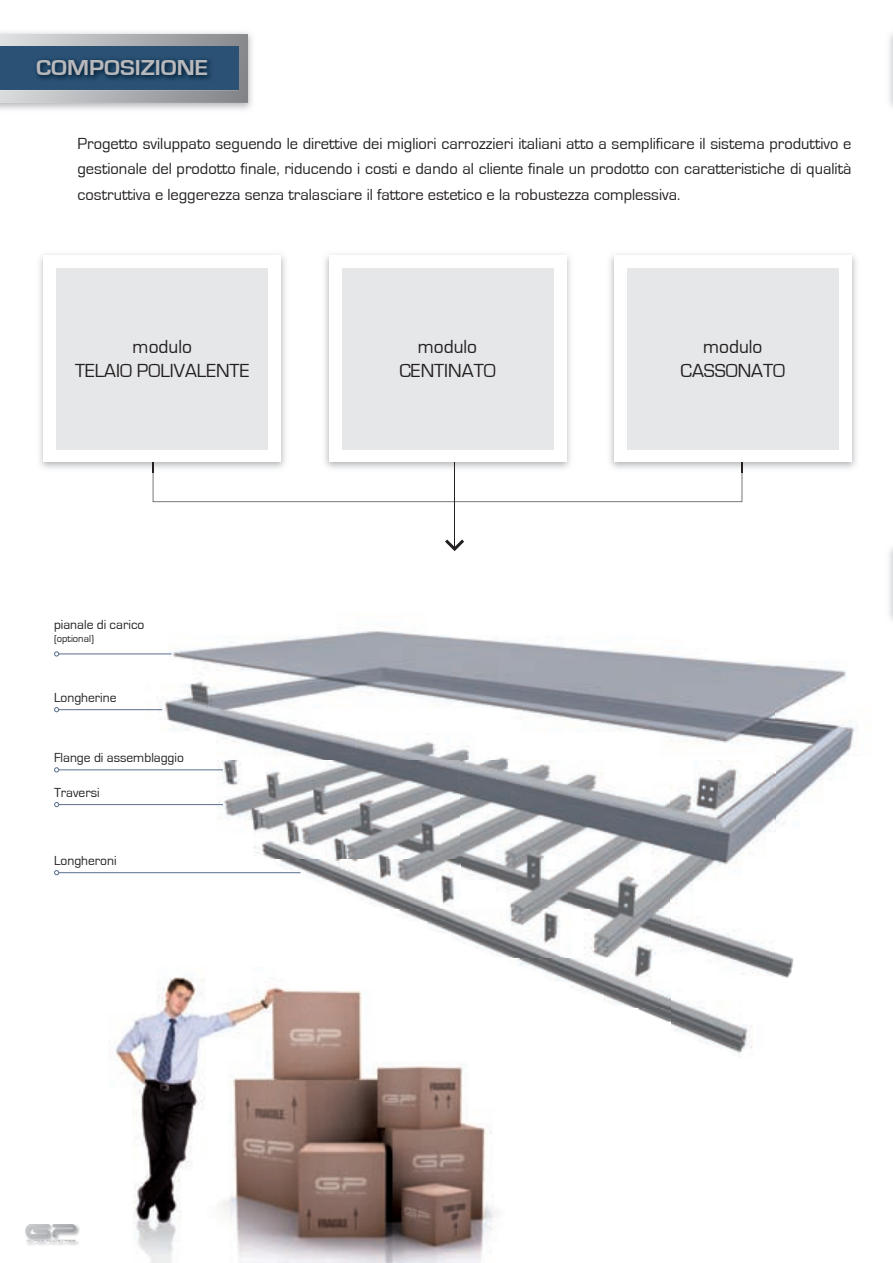
<style>
.page{position:relative;width:893px;height:1263px;background:#fff}
.page>*{position:absolute;margin:0;border:0;box-sizing:border-box;transform-origin:0 0}
.t1{font:700 22.35px "Eurostile";color:#b8b9bc;scale:1.1 1}
.t2{font:19.5px/23.4px "Eurostile";color:#231f20;text-align:center}
.t3{font:16.5px/25.5px "Eurostile";color:#231f20;text-align:justify}
.t4{font:13.5px "Eurostile";color:#231f20}
.t5{font:10.5px "Eurostile";color:#231f20}
</style>
<div class="page">
<hr style="left:892px;top:34px;width:1px;height:69px;background:#dedfe1">
<img style="left:146px;top:631px;width:629px;height:130px">
<img style="left:775px;top:665px;width:83px;height:313px">
<img style="left:146px;top:761px;width:314px;height:99px">
<img style="left:460px;top:761px;width:210px;height:148px">
<img style="left:670px;top:761px;width:106px;height:297px">
<img style="left:251px;top:860px;width:210px;height:49px">
<img style="left:398px;top:909px;width:273px;height:50px">
<img style="left:517px;top:959px;width:154px;height:49px">
<img style="left:637px;top:1008px;width:34px;height:50px">
<hr style="left:59px;top:653px;width:112px;height:1px;background:#617693">
<svg style="left:54px;top:651px;width:5px;height:5px"></svg>
<hr style="left:59px;top:709px;width:103px;height:1px;background:#617693">
<svg style="left:54px;top:707px;width:5px;height:5px"></svg>
<hr style="left:59px;top:804px;width:164px;height:1px;background:#617693">
<svg style="left:54px;top:802px;width:5px;height:5px"></svg>
<hr style="left:59px;top:872px;width:241px;height:1px;background:#617693">
<svg style="left:54px;top:870px;width:5px;height:5px"></svg>
<img style="left:40px;top:254px;width:245px;height:219px">
<div style="left:44px;top:255px;width:237px;height:207px;background:#fff"></div>
<div style="left:56px;top:268px;width:212px;height:181px;background:#e6e7e9"></div>
<img style="left:610px;top:254px;width:246px;height:215px">
<svg style="left:153px;top:449px;width:590px;height:53px"></svg>
<div style="left:614px;top:255px;width:237px;height:207px;background:#fff"></div>
<div style="left:627px;top:268px;width:212px;height:181px;background:#e6e7e9"></div>
<hr style="left:454px;top:434px;width:1px;height:113px;background:#231f20">
<svg style="left:445px;top:539px;width:19px;height:12px"></svg>
<hr style="left:892px;top:547px;width:1px;height:69px;background:#dedfe1">
<img style="left:0;top:32px;width:252px;height:78px">
<svg style="left:0;top:34px;width:248px;height:69px;background:#a8abaf"></svg>
<div style="left:0;top:47px;width:238px;height:43px;background:#2b5274"></div>
<img style="left:36px;top:59px;width:174px;height:21px">
<img style="left:321px;top:254px;width:253px;height:219px">
<div style="left:329px;top:255px;width:237px;height:207px;background:#fff"></div>
<div style="left:342px;top:268px;width:211px;height:181px;background:#e6e7e9"></div>
<img style="left:109px;top:977px;width:388px;height:286px">
<hr style="left:59px;top:769px;width:164px;height:1px;background:#617693">
<svg style="left:54px;top:767px;width:5px;height:5px"></svg>
<img style="left:25px;top:1225px;width:55px;height:20px">
<svg style="left:26px;top:1224px;width:50px;height:17px"></svg>
<h1 class="t1" style="left:36px;top:56px;width:158px">COMPOSIZIONE</h1>
<p class="t3" style="left:78px;top:131px;width:775px">Progetto sviluppato seguendo le direttive dei migliori carrozzieri italiani atto a semplificare il sistema produttivo e gestionale del prodotto finale, riducendo i costi e dando al cliente finale un prodotto con caratteristiche di qualità costruttiva e leggerezza senza tralasciare il fattore estetico e la robustezza complessiva.</p>
<p class="t2" style="left:75px;top:335px;width:176px">modulo<br>TELAIO POLIVALENTE</p>
<p class="t2" style="left:680px;top:335px;width:106px">modulo<br>CASSONATO</p>
<p class="t2" style="left:399px;top:335px;width:98px">modulo<br>CENTINATO</p>
<p class="t4" style="left:54px;top:617px;width:92px">pianale di carico</p>
<p class="t5" style="left:54px;top:633px;width:41px">(optional)</p>
<p class="t4" style="left:54px;top:690px;width:64px">Longherine</p>
<p class="t4" style="left:54px;top:750px;width:131px">Flange di assemblaggio</p>
<p class="t4" style="left:54px;top:785px;width:47px">Traversi</p>
<p class="t4" style="left:54px;top:853px;width:64px">Longheroni</p>
</div>
